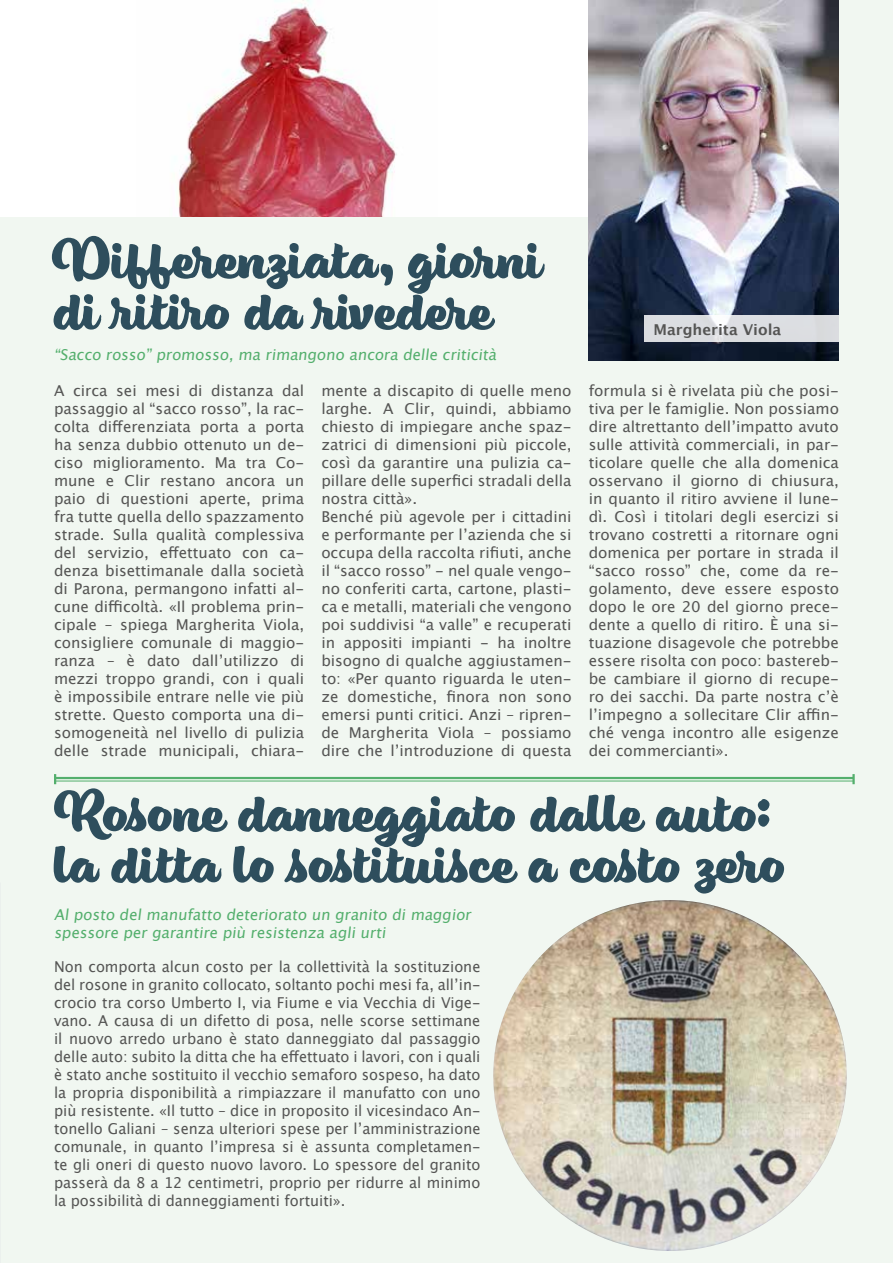
<style>
.page{position:relative;width:893px;height:1263px;background:#f1f7f1}
.page>*{position:absolute;margin:0;border:0;box-sizing:border-box;transform-origin:0 0}
.t1{font:55.5px/51.2px "Eds Market Bold Script";color:#2e4e5d}
.t2{font:15px/18px "Lucida Grande";color:#555554;text-align:justify}
.t3{font:15px/18px "Lucida Grande";color:#54af6d}
.t4{font:700 15px "Lucida Grande";color:#555554}
</style>
<div class="page">
<img style="left:493px;top:900px;width:354px;height:351px">
<div style="left:0;top:0;width:589px;height:216px;background:#fff"></div>
<img style="left:178px;top:0;width:219px;height:216px">
<hr style="left:55px;top:777px;width:799px;height:2px;background:#54af6d">
<hr style="left:55px;top:781px;width:799px;height:1px;background:#54af6d">
<svg style="left:54px;top:774px;width:2px;height:10px"></svg>
<svg style="left:852px;top:774px;width:3px;height:10px"></svg>
<img style="left:589px;top:0;width:250px;height:360px">
<div style="left:645px;top:315px;width:194px;height:27px;background:#dbdde1"></div>
<h1 class="t1" style="left:54px;top:233px;width:490px">Differenziata, giorni di ritiro da rivedere</h1>
<p class="t3" style="left:54px;top:346px;width:447px">“Sacco rosso” promosso, ma rimangono ancora delle criticità</p>
<p class="t4" style="left:653px;top:317px;width:129px">Margherita Viola</p>
<p class="t2" style="left:54px;top:382px;width:252px">A circa sei mesi di distanza dal passaggio al “sacco rosso”, la rac&shy;colta differenziata porta a porta ha senza dubbio ottenuto un de&shy;ciso miglioramento. Ma tra Co&shy;mune e Clir restano ancora un paio di questioni aperte, prima fra tutte quella dello spazzamento strade. Sulla qualità complessiva del servizio, effettuato con ca&shy;denza bisettimanale dalla società di Parona, permangono infatti al&shy;cune difficoltà. «Il problema prin&shy;cipale – spiega Margherita Viola, consigliere comunale di maggio&shy;ranza – è dato dall’utilizzo di mezzi troppo grandi, con i quali è impossibile entrare nelle vie più strette. Questo comporta una di&shy;somogeneità nel livello di pulizia delle strade municipali, chiara-</p>
<p class="t2" style="left:321px;top:382px;width:252px;text-align:left">mente a discapito di quelle meno larghe. A Clir, quindi, abbiamo chiesto di impiegare anche spaz&shy;zatrici di dimensioni più piccole, così da garantire una pulizia ca&shy;pillare delle superfici stradali della nostra città».<br>Benché più agevole per i cittadini e performante per l’azienda che si occupa della raccolta rifiuti, anche il “sacco rosso” - nel quale vengo&shy;no conferiti carta, cartone, plasti&shy;ca e metalli, materiali che vengono poi suddivisi “a valle” e recuperati in appositi impianti - ha inoltre bisogno di qualche aggiustamen&shy;to: «Per quanto riguarda le uten&shy;ze domestiche, finora non sono emersi punti critici. Anzi – ripren&shy;de Margherita Viola – possiamo dire che l’introduzione di questa</p>
<p class="t2" style="left:589px;top:382px;width:252px">formula si è rivelata più che posi&shy;tiva per le famiglie. Non possiamo dire altrettanto dell’impatto avuto sulle attività commerciali, in par&shy;ticolare quelle che alla domenica osservano il giorno di chiusura, in quanto il ritiro avviene il lune&shy;dì. Così i titolari degli esercizi si trovano costretti a ritornare ogni domenica per portare in strada il “sacco rosso” che, come da re&shy;golamento, deve essere esposto dopo le ore 20 del giorno prece&shy;dente a quello di ritiro. È una si&shy;tuazione disagevole che potrebbe essere risolta con poco: bastereb&shy;be cambiare il giorno di recupe&shy;ro dei sacchi. Da parte nostra c’è l’impegno a sollecitare Clir affin&shy;ché venga incontro alle esigenze dei commercianti».</p>
<h1 class="t1" style="left:54px;top:786px;width:733px">Rosone danneggiato dalle auto: la ditta lo sostituisce a costo zero</h1>
<p class="t3" style="left:54px;top:905px;width:422px">Al posto del manufatto deteriorato un granito di maggior spessore per garantire più resistenza agli urti</p>
<p class="t2" style="left:54px;top:958px;width:428px">Non comporta alcun costo per la collettività la sostituzione del rosone in granito collocato, soltanto pochi mesi fa, all’in&shy;crocio tra corso Umberto I, via Fiume e via Vecchia di Vige&shy;vano. A causa di un difetto di posa, nelle scorse settimane il nuovo arredo urbano è stato danneggiato dal passaggio delle auto: subito la ditta che ha effettuato i lavori, con i quali è stato anche sostituito il vecchio semaforo sospeso, ha dato la propria disponibilità a rimpiazzare il manufatto con uno più resistente. «Il tutto – dice in proposito il vicesindaco An&shy;tonello Galiani – senza ulteriori spese per l’amministrazione comunale, in quanto l’impresa si è assunta completamen&shy;te gli oneri di questo nuovo lavoro. Lo spessore del granito passerà da 8 a 12 centimetri, proprio per ridurre al minimo la possibilità di danneggiamenti fortuiti».</p>
</div>
